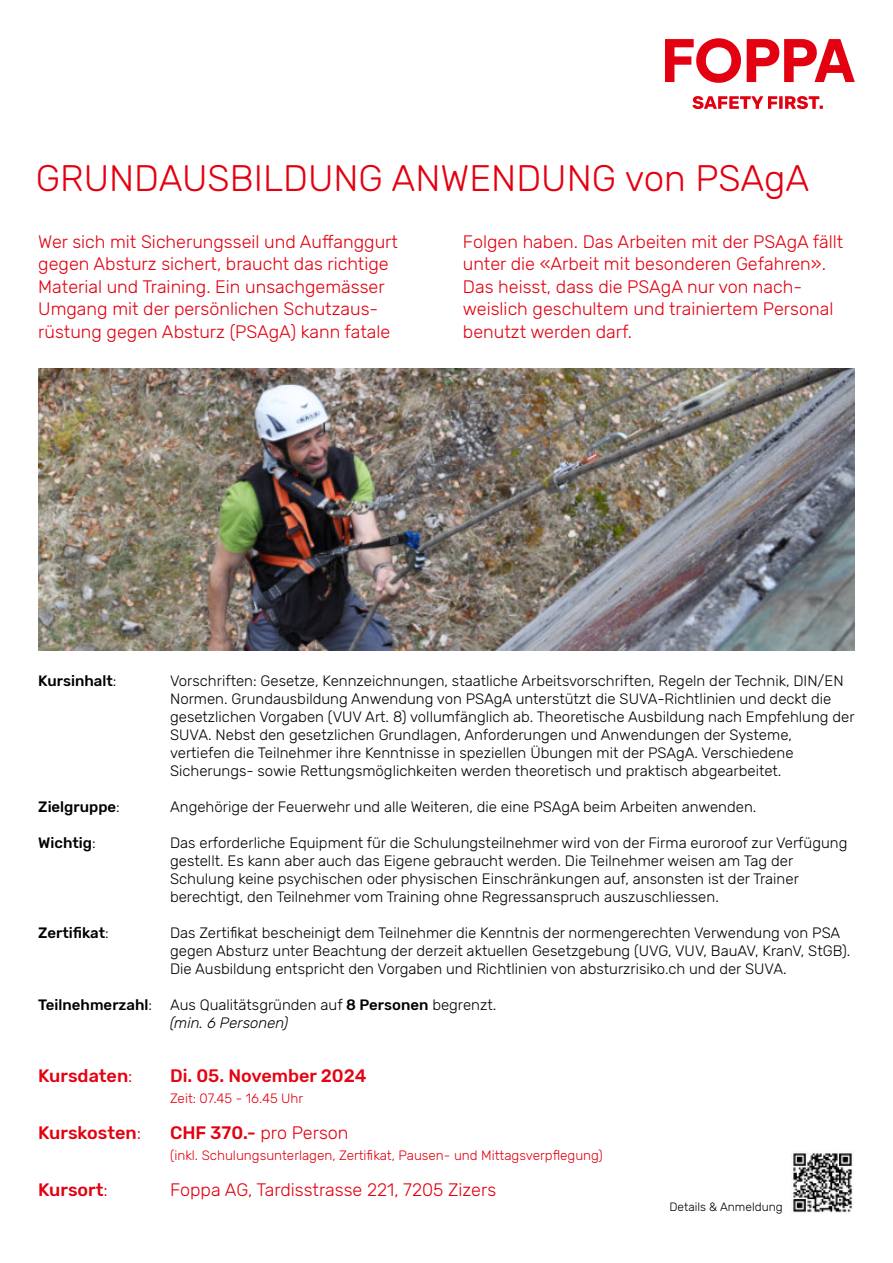
<style>
.page{position:relative;width:893px;height:1263px;background:#fff}
.page>*{position:absolute;margin:0;border:0;box-sizing:border-box;transform-origin:0 0}
.t1{font:300 36.75px "Rubik";color:#e30010}
.t2{font:300 18px/22.5px "Rubik";color:#e30010}
.t3{font:500 18px "Rubik";color:#e30010}
.t4{font:500 18px "Rubik";color:#e30513}
.t5{font:300 15px/18px "Rubik";color:#000}
.t6{font:500 15px "Rubik";color:#000}
.t7{font:300 13.5px "Rubik";color:#e30010}
.t8{font:300 12px "Rubik";color:#000}
.s1{font-weight:300}
.s2{font-weight:500}
.s3{font-style:italic}
</style>
<div class="page">
<svg style="left:665px;top:38px;width:190px;height:45px"></svg>
<svg style="left:693px;top:96px;width:130px;height:13px"></svg>
<img style="left:38px;top:369px;width:817px;height:281px">
<img style="left:791px;top:1153px;width:62px;height:60px">
<h1 class="t1" style="left:36px;top:157px;width:775px">GRUNDAUSBILDUNG ANWENDUNG von PSAgA</h1>
<p class="t2" style="left:38px;top:230px;width:361px">Wer sich mit Sicherungsseil und Auffanggurt gegen Absturz sichert, braucht das richtige Material und Training. Ein unsachgemässer Umgang mit der persönlichen Schutzaus&shy;rüstung gegen Absturz (PSAgA) kann fatale</p>
<p class="t2" style="left:463px;top:230px;width:382px">Folgen haben. Das Arbeiten mit der PSAgA fällt unter die «Arbeit mit besonderen Gefahren».<br>Das heisst, dass die PSAgA nur von nach&shy;weislich geschultem und trainiertem Personal benutzt werden darf.</p>
<p class="t6" style="left:38px;top:671px;width:80px">Kursinhalt<span class="s1">:</span></p>
<p class="t5" style="left:170px;top:671px;width:686px">Vorschriften: Gesetze, Kennzeichnungen, staatliche Arbeitsvorschriften, Regeln der Technik, DIN/EN Normen. Grundausbildung Anwendung von PSAgA unterstützt die SUVA-Richtlinien und deckt die gesetzlichen Vorgaben (VUV Art. 8) vollumfänglich ab. Theoretische Ausbildung nach Empfehlung der SUVA. Nebst den gesetzlichen Grundlagen, Anforderungen und Anwendungen der Systeme, vertiefen die Teilnehmer ihre Kenntnisse in speziellen Übungen mit der PSAgA. Verschiedene Sicherungs- sowie Rettungsmöglichkeiten werden theoretisch und praktisch abgearbeitet.</p>
<p class="t6" style="left:38px;top:797px;width:83px">Zielgruppe<span class="s1">:</span></p>
<p class="t5" style="left:170px;top:797px;width:588px">Angehörige der Feuerwehr und alle Weiteren, die eine PSAgA beim Arbeiten anwenden.</p>
<p class="t6" style="left:38px;top:833px;width:59px">Wichtig<span class="s1">:</span></p>
<p class="t5" style="left:170px;top:833px;width:679px">Das erforderliche Equipment für die Schulungsteilnehmer wird von der Firma euroroof zur Verfügung gestellt. Es kann aber auch das Eigene gebraucht werden. Die Teilnehmer weisen am Tag der Schulung keine psychischen oder physischen Einschränkungen auf, ansonsten ist der Trainer berechtigt, den Teilnehmer vom Training ohne Regressanspruch auszuschliessen.</p>
<p class="t6" style="left:38px;top:923px;width:72px">Zertifikat<span class="s1">:</span></p>
<p class="t5" style="left:170px;top:923px;width:682px">Das Zertifikat bescheinigt dem Teilnehmer die Kenntnis der normengerechten Verwendung von PSA gegen Absturz unter Beachtung der derzeit aktuellen Gesetzgebung (UVG, VUV, BauAV, KranV, StGB).<br>Die Ausbildung entspricht den Vorgaben und Richtlinien von absturzrisiko.ch und der SUVA.</p>
<p class="t5" style="left:170px;top:995px;width:328px;text-indent:-132px"><span class="s2">Teilnehmerzahl</span>: Aus Qualitätsgründen auf <span class="s2">8 Personen</span> begrenzt. <span class="s3">(min. 6 Personen)</span></p>
<p class="t3" style="left:38px;top:1065px;width:96px">Kursdaten<span class="s1">:</span></p>
<p class="t4" style="left:170px;top:1065px;width:198px">Di. 05. November 2024</p>
<p class="t7" style="left:170px;top:1090px;width:135px">Zeit: 07.45 - 16.45 Uhr</p>
<p class="t3" style="left:38px;top:1122px;width:104px">Kurskosten<span class="s1">:</span></p>
<p class="t2" style="left:170px;top:1121px;width:180px"><span class="s2">CHF 370.-</span> pro Person</p>
<p class="t7" style="left:170px;top:1147px;width:434px">(inkl. Schulungsunterlagen, Zertifikat, Pausen- und Mittagsverpflegung)</p>
<p class="t3" style="left:38px;top:1179px;width:71px">Kursort<span class="s1">:</span></p>
<p class="t2" style="left:170px;top:1178px;width:328px">Foppa AG, Tardisstrasse 221, 7205 Zizers</p>
<p class="t8" style="left:669px;top:1199px;width:115px">Details &amp; Anmeldung</p>
</div>
